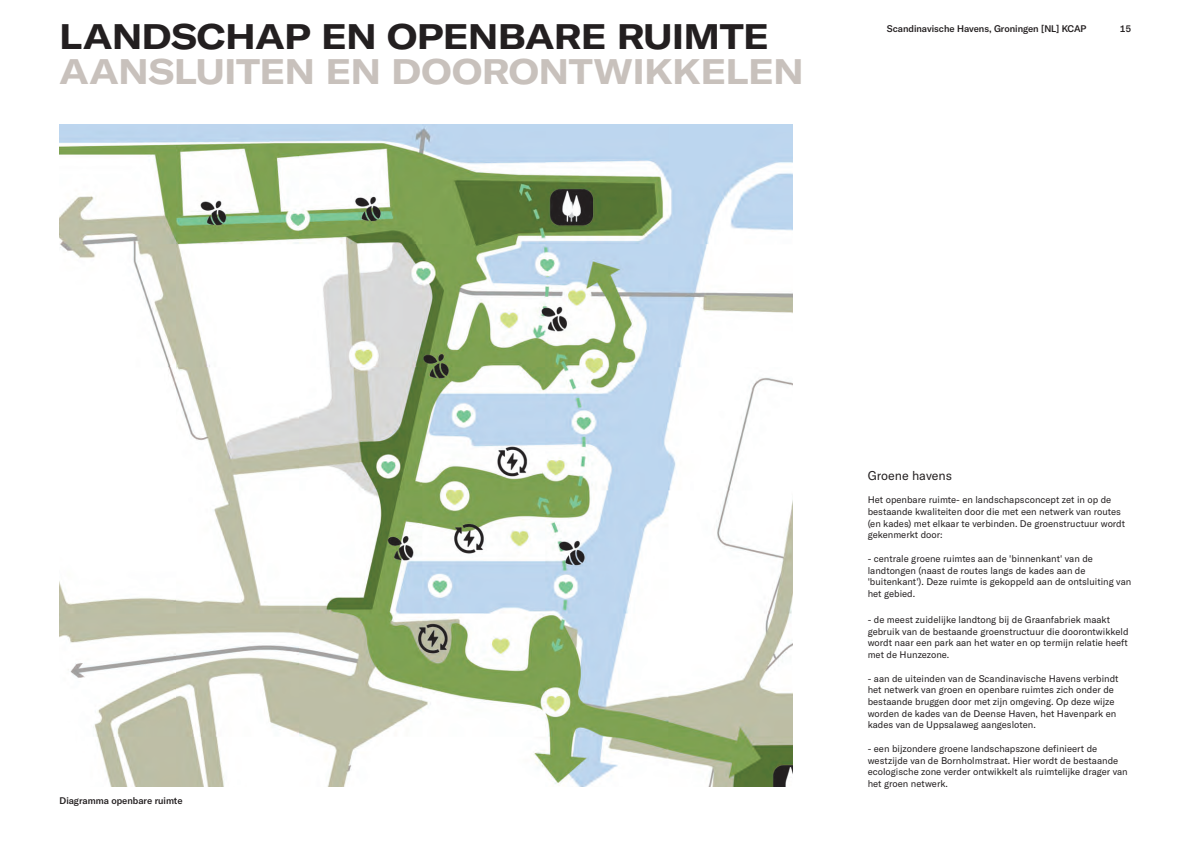
<style>
.page{position:relative;width:1191px;height:842px;background:#fff}
.page>*{position:absolute;margin:0;border:0;box-sizing:border-box;transform-origin:0 0}
.TITLES_CONTENTS__35{font:700 expanded 35px "GT America LC";letter-spacing:-.005em;color:#c8c1bc}
.TITLES_CONTENTS__35-2{font:700 expanded 35px "GT America LC";letter-spacing:-.005em;color:#231f20}
.Large_Body__12_5_14{font:12.5px "GT America LC";color:#231f20}
.Small_Body__91_5_111{font:9.5px/11.7px "GT America LC";color:#231f20}
.Captions__9_5_11_7{font:500 9.5px "GT America LC";color:#231f20}
</style>
<div class="page">
<img style="left:60px;top:125px;width:732px;height:662px">
<p class="TITLES_CONTENTS__35-2" style="left:60px;top:15px;width:710px">LANDSCHAP EN OPENBARE RUIMTE</p>
<p class="TITLES_CONTENTS__35" style="left:60px;top:50px;width:745px">AANSLUITEN EN DOORONTWIKKELEN</p>
<p class="Captions__9_5_11_7" style="left:886px;top:22px;width:201px">Scandinavische Havens, Groningen [NL] KCAP</p>
<p class="Captions__9_5_11_7" style="left:1119px;top:22px;width:13px">15</p>
<p class="Captions__9_5_11_7" style="left:60px;top:795px;width:125px">Diagramma openbare ruimte</p>
<p class="Large_Body__12_5_14" style="left:867px;top:468px;width:86px">Groene havens</p>
<p class="Small_Body__91_5_111" style="left:867px;top:494px;width:259px">Het openbare ruimte- en landschapsconcept zet in op de bestaande kwaliteiten door die met een netwerk van routes (en kades) met elkaar te verbinden. De groenstructuur wordt gekenmerkt door:</p>
<p class="Small_Body__91_5_111" style="left:867px;top:553px;width:265px">- centrale groene ruimtes aan de 'binnenkant' van de landtongen (naast de routes langs de kades aan de 'buitenkant'). Deze ruimte is gekoppeld aan de ontsluiting van het gebied.</p>
<p class="Small_Body__91_5_111" style="left:867px;top:614px;width:262px">- de meest zuidelijke landtong bij de Graanfabriek maakt gebruik van de bestaande groenstructuur die doorontwikkeld wordt naar een park aan het water en op termijn relatie heeft met de Hunzezone.</p>
<p class="Small_Body__91_5_111" style="left:867px;top:672px;width:252px">- aan de uiteinden van de Scandinavische Havens verbindt het netwerk van groen en openbare ruimtes zich onder de bestaande bruggen door met zijn omgeving. Op deze wijze worden de kades van de Deense Haven, het Havenpark en kades van de Uppsalaweg aangesloten.</p>
<p class="Small_Body__91_5_111" style="left:867px;top:743px;width:261px">- een bijzondere groene landschapszone definieert de westzijde van de Bornholmstraat. Hier wordt de bestaande ecologische zone verder ontwikkelt als ruimtelijke drager van het groen netwerk.</p>
</div>
